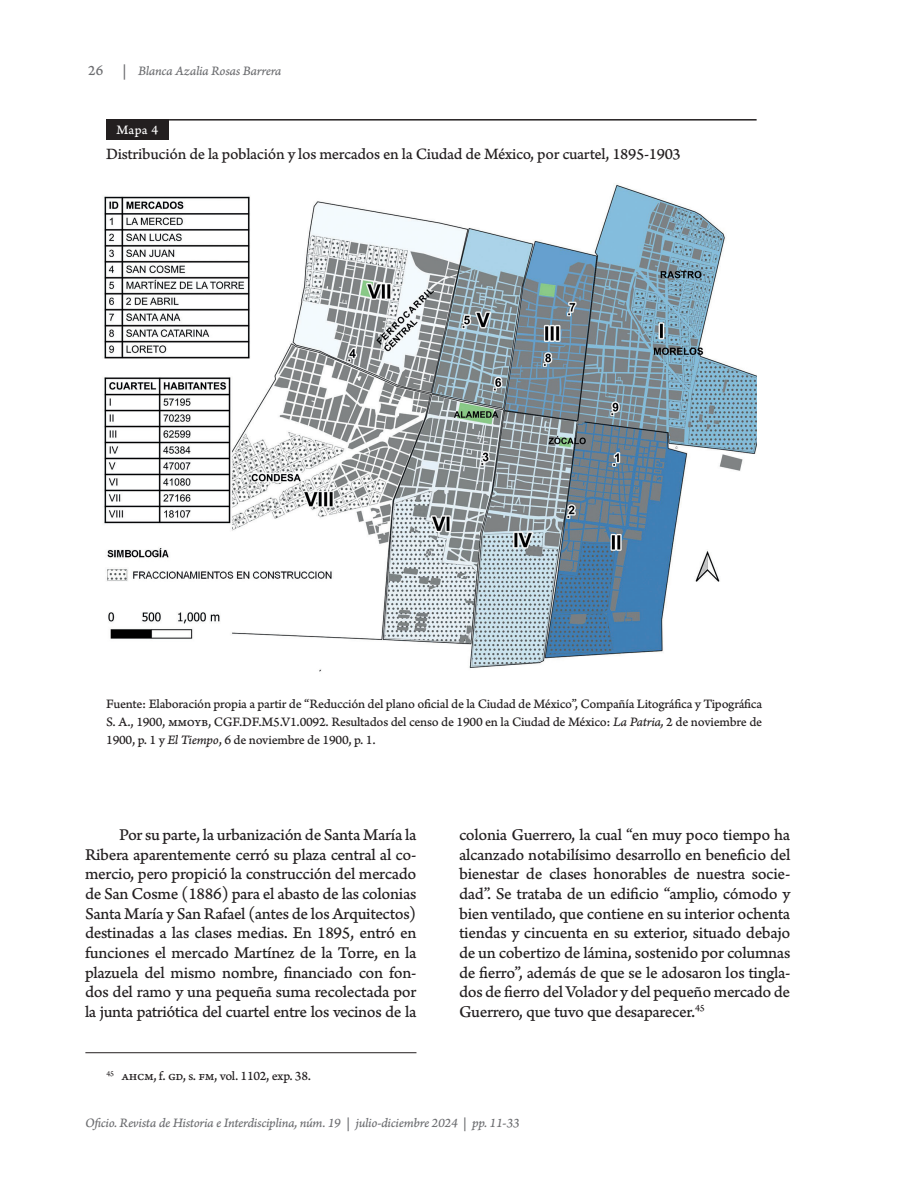
<style>
.page{position:relative;width:918px;height:1188px;background:#fff}
.page>*{position:absolute;margin:0;border:0;box-sizing:border-box;transform-origin:0 0}
.Texto{font:17.25px/19.6px "Arno Pro Caption";letter-spacing:-.02em;color:#231f20;text-align:justify}
.texto_imagen{font:16.5px "Arno Pro Caption";letter-spacing:-.02em;color:#231f20}
.t1{font:15px "Arno Pro Caption";color:#6c6d70}
.fuente_imagen{font:13.5px/18px "Arno Pro Caption";letter-spacing:-.02em;color:#231f20;text-align:justify}
.t2{font:13.5px "Arno Pro Italic Caption";letter-spacing:-.025em;color:#6c6d70}
.Nota_al_pie{font:13.5px "Arno Pro Caption";letter-spacing:-.025em;color:#231f20}
.Numero_de_tabla{font:13.5px "Arno Pro Caption";color:#fff}
.s1{font-family:"Arno Pro Caption";font-size:15px}
.s2{font-family:"Arno Pro Italic Caption"}
</style>
<div class="page">
<hr style="left:85px;top:1052px;width:331px;height:1px;background:#231f20">
<img style="left:104px;top:184px;width:653px;height:488px">
<hr style="left:107px;top:119px;width:650px;height:2px;background:#231f20">
<div style="left:106px;top:119px;width:62px;height:21px;background:#231f20"></div>
<p class="t1" style="left:88px;top:62px;width:16px">26</p>
<p class="t2" style="left:122px;top:62px;width:161px"><span class="s1">|</span> Blanca Azalia Rosas Barrera</p>
<p class="Numero_de_tabla" style="left:116px;top:122px;width:43px">Mapa 4</p>
<p class="texto_imagen" style="left:106px;top:144px;width:576px">Distribución de la población y los mercados en la Ciudad de México, por cuartel, 1895-1903</p>
<p class="fuente_imagen" style="left:106px;top:696px;width:658px">Fuente: Elaboración propia a partir de “Reducción del plano oficial de la Ciudad de México”, Compañía Litográfica y Tipográfica S. A., 1900, mmoyb, CGF.DF.M5.V1.0092. Resultados del censo de 1900 en la Ciudad de México: <span class="s2">La Patria,</span> 2 de noviembre de 1900, p. 1 y <span class="s2">El Tiempo</span>, 6 de noviembre de 1900, p. 1.</p>
<p class="Texto" style="left:85px;top:826px;width:333px;text-indent:34px">Por su parte, la urbanización de Santa María la Ribera aparentemente cerró su plaza central al co&shy;mercio, pero propició la construcción del mercado de San Cosme (1886) para el abasto de las colonias Santa María y San Rafael (antes de los Arquitectos) destinadas a las clases medias. En 1895, entró en funciones el mercado Martínez de la Torre, en la plazuela del mismo nombre, financiado con fon&shy;dos del ramo y una pequeña suma recolectada por la junta patriótica del cuartel entre los vecinos de la</p>
<p class="Texto" style="left:459px;top:826px;width:333px">colonia Guerrero, la cual “en muy poco tiempo ha alcanzado notabilísimo desarrollo en beneficio del bienestar de clases honorables de nuestra socie&shy;dad”. Se trataba de un edificio “amplio, cómodo y bien ventilado, que contiene en su interior ochenta tiendas y cincuenta en su exterior, situado debajo de un cobertizo de lámina, sostenido por columnas de fierro”, además de que se le adosaron los tingla&shy;dos de fierro del Volador y del pequeño mercado de Guerrero, que tuvo que desaparecer.<sup>45</sup></p>
<p class="Nota_al_pie" style="left:106px;top:1068px;width:206px"><sup>45</sup> ahcm, f. gd, s. fm, vol. 1102, exp. 38.</p>
<p class="t2" style="left:85px;top:1115px;width:436px">Oficio. Revista de Historia e Interdisciplina, núm. 19 | julio-diciembre 2024 | pp. 11-33</p>
</div>
